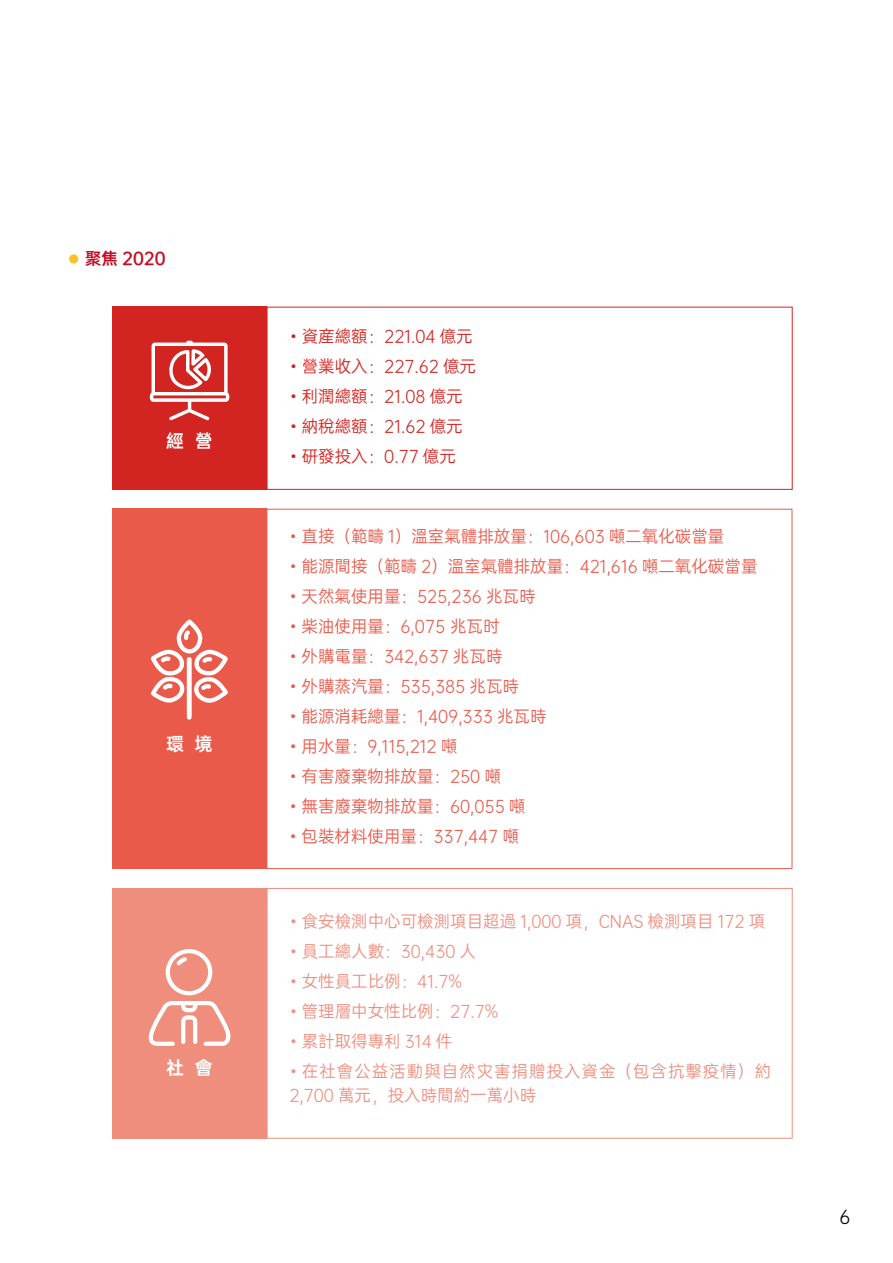
<style>
.page{position:relative;width:893px;height:1263px;background:#fff}
.page>*{position:absolute;margin:0;border:0;box-sizing:border-box;transform-origin:0 0}
.t1{font:18px "OPPO Sans B";color:#fff}
.t2{font:18px "OPPO Sans R";color:#000}
.t3{font:16.5px "OPPO Sans R";color:#ea5a4b}
.t4{font:16.5px "OPPO Sans R";color:#f08e7e}
.t5{font:16.5px "OPPO Sans R";color:#d22420}
.t6{font:16.5px/24px "OPPO Sans R";letter-spacing:.06em;color:#f08e7e}
.t7{font:16.5px "OPPO Sans B";color:#c30d23}
</style>
<div class="page">
<div style="left:112px;top:307px;width:155px;height:183px;background:#d22420"></div>
<div style="left:267px;top:307px;width:526px;height:183px;border:1px solid #d22420"></div>
<div style="left:112px;top:509px;width:154px;height:360px;background:#ea5a4b"></div>
<div style="left:112px;top:888px;width:155px;height:250px;background:#f08e7e"></div>
<div style="left:267px;top:888px;width:526px;height:250px;border:1px solid #f08e7e"></div>
<div style="left:69px;top:254px;width:9px;height:10px;background:#fac124;border-radius:50%"></div>
<svg style="left:151px;top:619px;width:77px;height:101px"></svg>
<svg style="left:150px;top:341px;width:79px;height:79px"></svg>
<svg style="left:148px;top:949px;width:83px;height:97px"></svg>
<p class="t7" style="left:85px;top:244px;width:82px">聚焦 2020</p>
<p class="t1" style="left:166px;top:425px;width:48px">經 營</p>
<p class="t1" style="left:166px;top:728px;width:48px">環 境</p>
<p class="t1" style="left:166px;top:1052px;width:48px">社 會</p>
<p class="t5" style="left:289px;top:324px;width:185px">• 資産總額：221.04 億元</p>
<p class="t5" style="left:289px;top:354px;width:188px">• 營業收入：227.62 億元</p>
<p class="t5" style="left:289px;top:384px;width:175px">• 利潤總額：21.08 億元</p>
<p class="t5" style="left:289px;top:414px;width:175px">• 納稅總額：21.62 億元</p>
<p class="t5" style="left:289px;top:444px;width:168px">• 研發投入：0.77 億元</p>
<p class="t3" style="left:289px;top:523px;width:437px">• 直接（範疇 1）溫室氣體排放量：106,603 噸二氧化碳當量</p>
<p class="t3" style="left:289px;top:553px;width:470px">• 能源間接（範疇 2）溫室氣體排放量：421,616 噸二氧化碳當量</p>
<p class="t3" style="left:289px;top:583px;width:248px">• 天然氣使用量：525,236 兆瓦時</p>
<p class="t3" style="left:289px;top:613px;width:212px">• 柴油使用量：6,075 兆瓦时</p>
<p class="t3" style="left:289px;top:643px;width:215px">• 外購電量：342,637 兆瓦時</p>
<p class="t3" style="left:289px;top:673px;width:231px">• 外購蒸汽量：535,385 兆瓦時</p>
<p class="t3" style="left:289px;top:703px;width:259px">• 能源消耗總量：1,409,333 兆瓦時</p>
<p class="t3" style="left:289px;top:733px;width:170px">• 用水量：9,115,212 噸</p>
<p class="t3" style="left:289px;top:763px;width:213px">• 有害廢棄物排放量：250 噸</p>
<p class="t3" style="left:289px;top:793px;width:238px">• 無害廢棄物排放量：60,055 噸</p>
<p class="t3" style="left:289px;top:823px;width:231px">• 包裝材料使用量：337,447 噸</p>
<p class="t4" style="left:289px;top:908px;width:477px">• 食安檢測中心可檢測項目超過 1,000 項，CNAS 檢測項目 172 項</p>
<p class="t4" style="left:289px;top:938px;width:188px">• 員工總人數：30,430 人</p>
<p class="t4" style="left:289px;top:968px;width:174px">• 女性員工比例：41.7%</p>
<p class="t4" style="left:289px;top:998px;width:210px">• 管理層中女性比例：27.7%</p>
<p class="t4" style="left:289px;top:1028px;width:165px">• 累計取得專利 314 件</p>
<p class="t6" style="left:289px;top:1058px;width:483px">• 在社會公益活動與自然灾害捐贈投入資金（包含抗擊疫情）約<br>2,700 萬元，投入時間約一萬小時</p>
<p class="t2" style="left:839px;top:1203px;width:12px">6</p>
</div>
